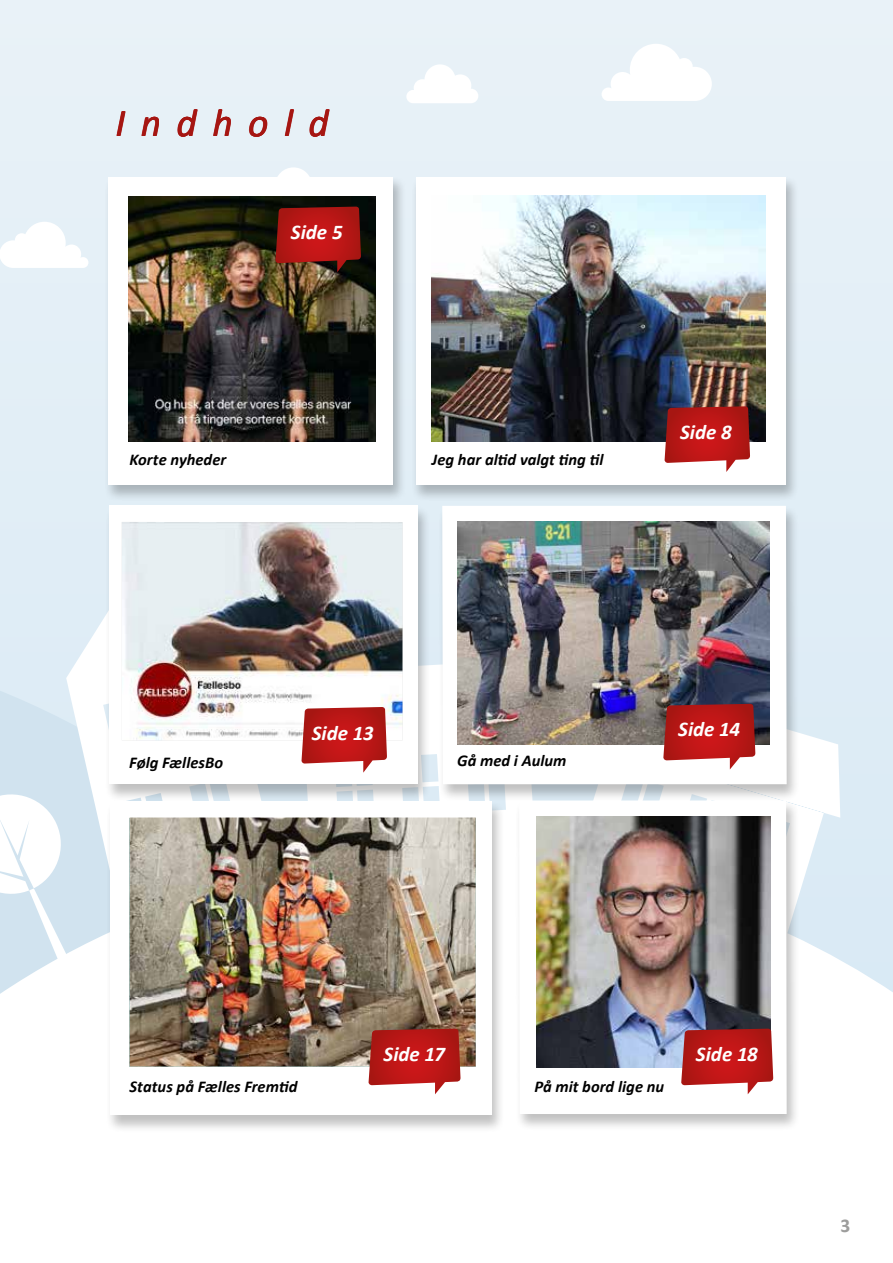
<style>
.page{position:relative;width:893px;height:1263px;background:#e7f1f7}
.page>*{position:absolute;margin:0;border:0;box-sizing:border-box;transform-origin:0 0}
.t1{font:italic 39.6px "Calibri";letter-spacing:.39em;color:#a61612}
.t2{font:italic 700 21px "Calibri";color:#fff}
.t3{font:700 19.5px "Calibri";color:#9d9d9c}
.t4{font:italic 700 16.5px "Calibri";color:#000}
</style>
<div class="page">
<svg style="left:602px;top:44px;width:110px;height:57px"></svg>
<svg style="left:0;top:222px;width:88px;height:46px"></svg>
<svg style="left:406px;top:64px;width:72px;height:39px"></svg>
<svg style="left:0;top:690px;width:66px;height:97px;fill:#d1e3ef"></svg>
<svg style="left:431px;top:665px;width:83px;height:193px"></svg>
<svg style="left:800px;top:733px;width:40px;height:125px;fill:#fff"></svg>
<svg style="left:66px;top:619px;width:40px;height:239px"></svg>
<svg style="left:0;top:858px;width:893px;height:405px;fill:#fff"></svg>
<svg style="left:0;top:986px;width:198px;height:277px"></svg>
<div style="left:0;top:995px;width:196px;height:268px;background:#fff"></div>
<div style="left:0;top:1070px;width:40px;height:157px;background:#fff"></div>
<svg style="left:0;top:787px;width:74px;height:188px"></svg>
<div style="left:411px;top:176px;width:388px;height:326px;background:#000;opacity:.25"></div>
<div style="left:416px;top:177px;width:370px;height:308px;background:#fff"></div>
<img style="left:432px;top:196px;width:334px;height:245px">
<div style="left:104px;top:176px;width:303px;height:326px;background:#000;opacity:.25"></div>
<div style="left:108px;top:177px;width:285px;height:308px;background:#fff"></div>
<img style="left:129px;top:197px;width:246px;height:244px">
<div style="left:514px;top:800px;width:286px;height:332px;background:#000;opacity:.25"></div>
<div style="left:519px;top:802px;width:268px;height:312px;background:#fff"></div>
<img style="left:537px;top:816px;width:234px;height:251px">
<div style="left:104px;top:505px;width:327px;height:297px;background:#000;opacity:.25"></div>
<div style="left:109px;top:506px;width:309px;height:278px;background:#fff"></div>
<img style="left:122px;top:522px;width:280px;height:219px">
<div style="left:437px;top:505px;width:363px;height:297px;background:#000;opacity:.25"></div>
<div style="left:442px;top:506px;width:345px;height:278px;background:#fff"></div>
<img style="left:457px;top:521px;width:313px;height:223px">
<svg style="left:665px;top:406px;width:85px;height:66px"></svg>
<svg style="left:681px;top:1029px;width:92px;height:65px"></svg>
<div style="left:106px;top:801px;width:399px;height:332px;background:#000;opacity:.25"></div>
<div style="left:111px;top:802px;width:381px;height:313px;background:#fff"></div>
<img style="left:130px;top:817px;width:346px;height:249px">
<svg style="left:369px;top:1029px;width:91px;height:65px"></svg>
<svg style="left:663px;top:704px;width:92px;height:65px"></svg>
<svg style="left:253px;top:167px;width:108px;height:105px"></svg>
<svg style="left:301px;top:707px;width:86px;height:66px"></svg>
<h1 class="t1" style="left:115px;top:95px;width:215px">Indhold</h1>
<p class="t2" style="left:291px;top:217px;width:53px">Side 5</p>
<p class="t4" style="left:129px;top:448px;width:98px">Korte nyheder</p>
<p class="t4" style="left:432px;top:448px;width:173px">Jeg har altid valgt ting til</p>
<p class="t2" style="left:680px;top:417px;width:53px">Side 8</p>
<p class="t4" style="left:129px;top:750px;width:96px">Følg FællesBo</p>
<p class="t2" style="left:312px;top:718px;width:63px">Side 13</p>
<p class="t4" style="left:457px;top:749px;width:111px">Gå med i Aulum</p>
<p class="t2" style="left:678px;top:714px;width:63px">Side 14</p>
<p class="t4" style="left:130px;top:1075px;width:169px">Status på Fælles Fremtid</p>
<p class="t2" style="left:383px;top:1039px;width:63px">Side 17</p>
<p class="t4" style="left:534px;top:1075px;width:131px">På mit bord lige nu</p>
<p class="t2" style="left:696px;top:1039px;width:63px">Side 18</p>
<p class="t3" style="left:841px;top:1211px;width:11px">3</p>
</div>
